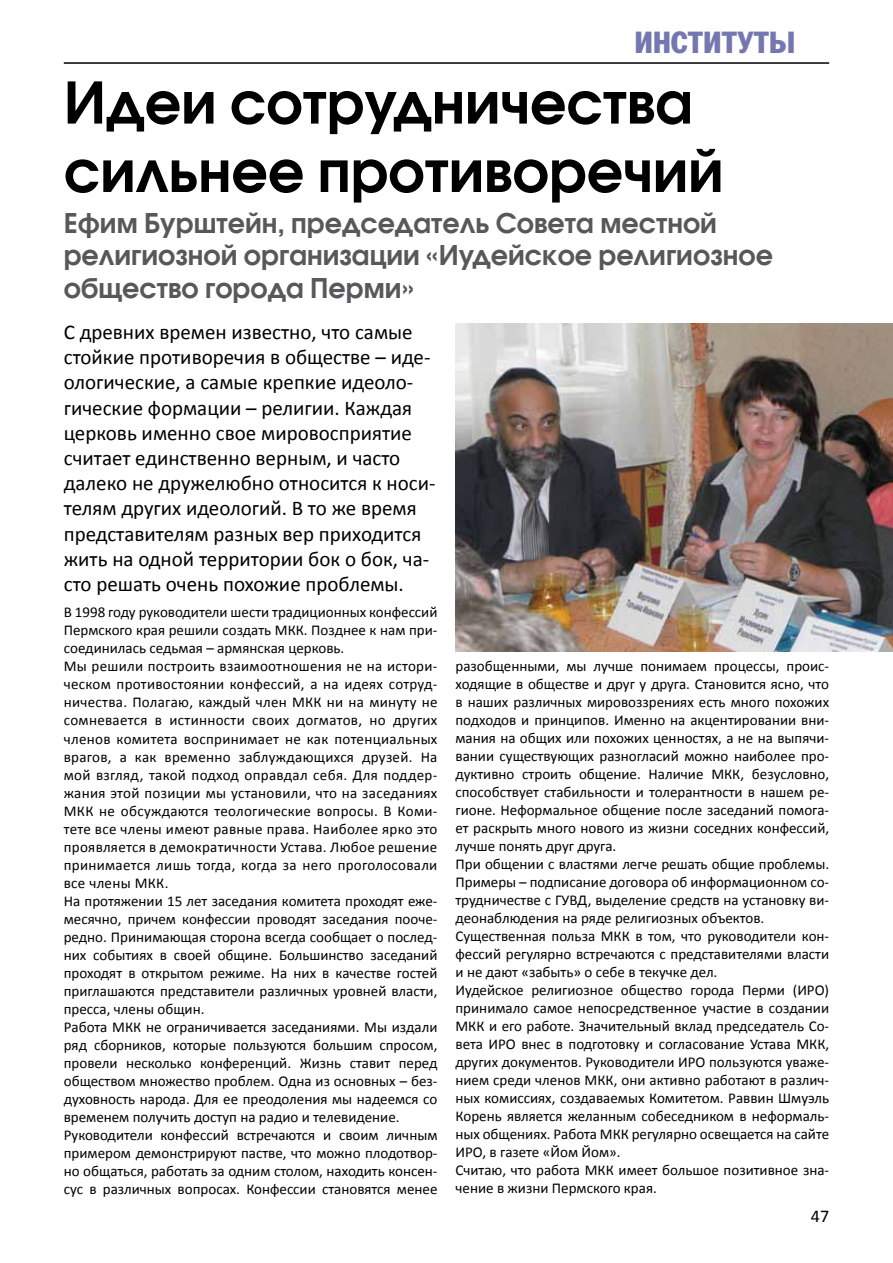
<style>
.page{position:relative;width:893px;height:1263px;background:#fff}
.page>*{position:absolute;margin:0;border:0;box-sizing:border-box;transform-origin:0 0}
.t1{font:700 57px/68.4px "Avant Garde Gothic C";color:#000}
.t2{font:30px "Fagot Condensed";color:#7578b0}
.t3{font:700 27px/32.4px "Avant Garde Gothic C";color:#58585b}
.t4{font:21px/25.2px "Calibri";color:#000}
.t5{font:18px "Calibri";color:#000}
.t6{font:15px/18px "Calibri";color:#000}
</style>
<div class="page">
<hr style="left:64px;top:62px;width:765px;height:2px;background:#000">
<img style="left:455px;top:323px;width:438px;height:328px">
<h2 class="t2" style="left:635px;top:25px;width:162px">ИНСТИТУТЫ</h2>
<h1 class="t1" style="left:64px;top:68px;width:661px">Идеи сотрудничества сильнее противоречий</h1>
<h3 class="t3" style="left:64px;top:206px;width:711px">Ефим Бурштейн, председатель Совета местной религиозной организации «Иудейское религиозное общество города Перми»</h3>
<p class="t4" style="left:64px;top:318px;width:373px">С древних времен известно, что самые стойкие противоречия в обществе – иде&shy;ологические, а самые крепкие идеоло&shy;гические формации – религии. Каждая церковь именно свое мировосприятие считает единственно верным, и часто далеко не дружелюбно относится к носи&shy;телям других идеологий. В то же время представителям разных вер приходится жить на одной территории бок о бок, ча&shy;сто решать очень похожие проблемы.</p>
<p class="t6" style="left:64px;top:603px;width:375px">В 1998 году руководители шести традиционных конфессий Пермского края решили создать МКК. Позднее к нам при&shy;соединилась седьмая – армянская церковь.<br>Мы решили построить взаимоотношения не на истори&shy;ческом противостоянии конфессий, а на идеях сотруд&shy;ничества. Полагаю, каждый член МКК ни на минуту не сомневается в истинности своих догматов, но других членов комитета воспринимает не как потенциальных врагов, а как временно заблуждающихся друзей. На мой взгляд, такой подход оправдал себя. Для поддер&shy;жания этой позиции мы установили, что на заседаниях МКК не обсуждаются теологические вопросы. В Коми&shy;тете все члены имеют равные права. Наиболее ярко это проявляется в демократичности Устава. Любое решение принимается лишь тогда, когда за него проголосовали все члены МКК.<br>На протяжении 15 лет заседания комитета проходят еже&shy;месячно, причем конфессии проводят заседания пооче&shy;редно. Принимающая сторона всегда сообщает о послед&shy;них событиях в своей общине. Большинство заседаний проходят в открытом режиме. На них в качестве гостей приглашаются представители различных уровней власти, пресса, члены общин.<br>Работа МКК не ограничивается заседаниями. Мы издали ряд сборников, которые пользуются большим спросом, провели несколько конференций. Жизнь ставит перед обществом множество проблем. Одна из основных – без&shy;духовность народа. Для ее преодоления мы надеемся со временем получить доступ на радио и телевидение.<br>Руководители конфессий встречаются и своим личным примером демонстрируют пастве, что можно плодотвор&shy;но общаться, работать за одним столом, находить консен&shy;сус в различных вопросах. Конфессии становятся менее</p>
<p class="t6" style="left:455px;top:656px;width:375px">разобщенными, мы лучше понимаем процессы, проис&shy;ходящие в обществе и друг у друга. Становится ясно, что в наших различных мировоззрениях есть много похожих подходов и принципов. Именно на акцентировании вни&shy;мания на общих или похожих ценностях, а не на выпячи&shy;вании существующих разногласий можно наиболее про&shy;дуктивно строить общение. Наличие МКК, безусловно, способствует стабильности и толерантности в нашем ре&shy;гионе. Неформальное общение после заседаний помога&shy;ет раскрыть много нового из жизни соседних конфессий, лучше понять друг друга.<br>При общении с властями легче решать общие проблемы.<br>Примеры – подписание договора об информационном со&shy;трудничестве с ГУВД, выделение средств на установку ви&shy;деонаблюдения на ряде религиозных объектов.<br>Существенная польза МКК в том, что руководители кон&shy;фессий регулярно встречаются с представителями власти и не дают «забыть» о себе в текучке дел.<br>Иудейское религиозное общество города Перми (ИРО) принимало самое непосредственное участие в создании МКК и его работе. Значительный вклад председатель Со&shy;вета ИРО внес в подготовку и согласование Устава МКК, других документов. Руководители ИРО пользуются уваже&shy;нием среди членов МКК, они активно работают в различ&shy;ных комиссиях, создаваемых Комитетом. Раввин Шмуэль Корень является желанным собеседником в неформаль&shy;ных общениях. Работа МКК регулярно освещается на сайте ИРО, в газете «Йом Йом».<br>Считаю, что работа МКК имеет большое позитивное зна&shy;чение в жизни Пермского края.</p>
<p class="t5" style="left:811px;top:1205px;width:20px">47</p>
</div>
